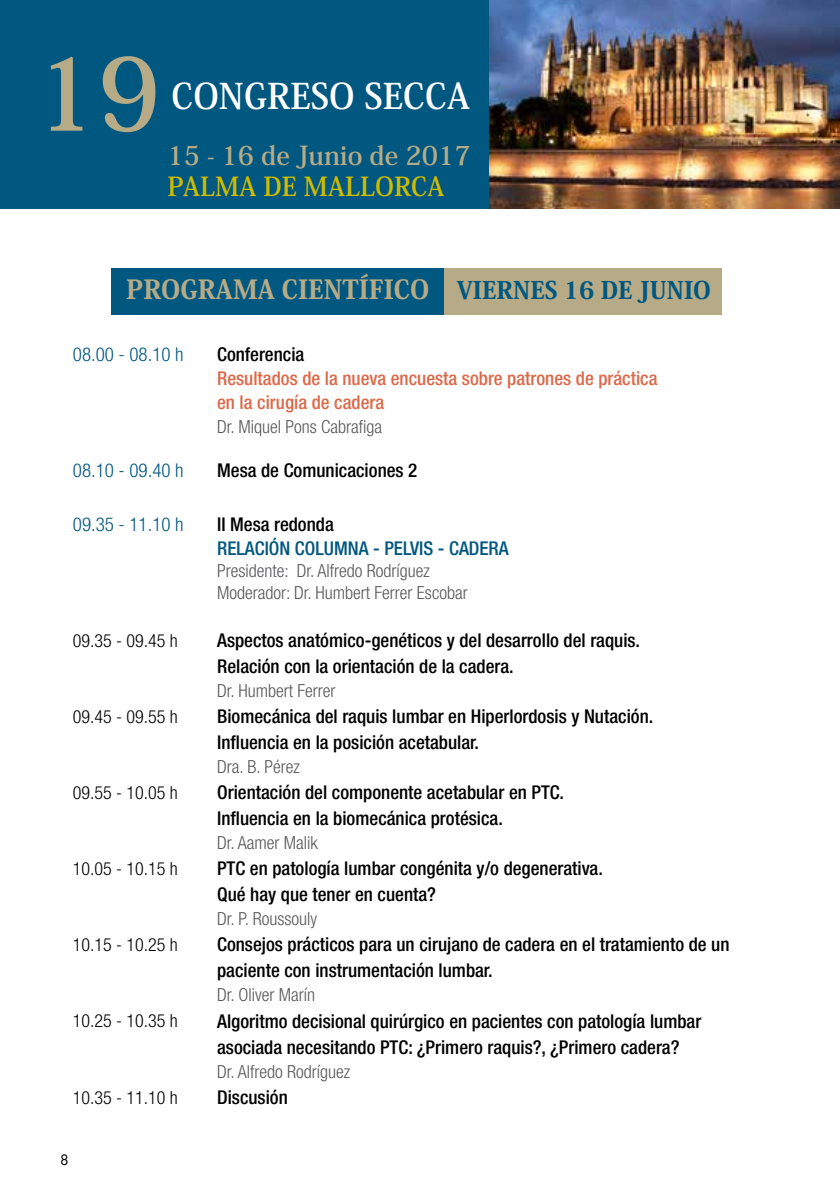
<style>
.page{position:relative;width:840px;height:1191px;background:#fff}
.page>*{position:absolute;margin:0;border:0;box-sizing:border-box;transform-origin:0 0}
.t1{font:700 100.4px "Koz Min Pro";color:#b6ab86}
.t2{font:700 35px "Koz Min Pro";color:#fff}
.t3{font:800 26px "Koz Min Pro";color:#b6ab86}
.t4{font:700 26px "Koz Min Pro";color:#b6ab86}
.t5{font:700 26px "Koz Min Pro";color:#cfbc00}
.t6{font:500 condensed 19px/26px "Helvetica Neue LT Com";color:#000}
.t7{font:500 condensed 19px/24px "Helvetica Neue LT Com";color:#dc6949}
.t8{font:300 condensed 19px "Helvetica Neue LT Com";color:#005780}
.t9{font:500 condensed 19px "Helvetica Neue LT Com";color:#005780}
.t10{font:300 condensed 18px/22px "Helvetica Neue LT Com";color:#58585a}
.t11{font:300 condensed 18px "Helvetica Neue LT Com";color:#000}
.t12{font:14px "Futura";color:#000}
.s1{font-size:24px;color:#005780}
</style>
<div class="page">
<div style="left:0;top:0;width:827px;height:209px;background:#005780"></div>
<img style="left:489px;top:0;width:350px;height:208px">
<div style="left:441px;top:268px;width:280px;height:47px;background:#b6ab86"></div>
<div style="left:111px;top:268px;width:332px;height:47px;background:#005780"></div>
<h1 class="t1" style="left:35px;top:21px;width:127px">19</h1>
<h2 class="t2" style="left:171px;top:70px;width:300px">CONGRESO SECCA</h2>
<h3 class="t4" style="left:167px;top:136px;width:304px">15 - 16 de Junio de 2017</h3>
<h3 class="t5" style="left:167px;top:167px;width:278px">PALMA DE MALLORCA</h3>
<h3 class="t3" style="left:126px;top:270px;width:586px">PROGRAMA CIENTÍFICO <span class="s1">VIERNES 16 DE JUNIO</span></h3>
<p class="t8" style="left:73px;top:343px;width:112px">08.00 - 08.10 h</p>
<p class="t6" style="left:217px;top:341px;width:89px">Conferencia</p>
<p class="t7" style="left:217px;top:366px;width:441px">Resultados de la nueva encuesta sobre patrones de práctica en la cirugía de cadera</p>
<p class="t10" style="left:217px;top:416px;width:166px">Dr. Miquel Pons Cabrafiga</p>
<p class="t8" style="left:73px;top:459px;width:112px">08.10 - 09.40 h</p>
<p class="t6" style="left:217px;top:457px;width:202px">Mesa de Comunicaciones 2</p>
<p class="t8" style="left:73px;top:513px;width:112px">09.35 - 11.10 h</p>
<p class="t6" style="left:217px;top:511px;width:118px">II Mesa redonda</p>
<p class="t9" style="left:217px;top:537px;width:293px">RELACIÓN COLUMNA - PELVIS - CADERA</p>
<p class="t10" style="left:217px;top:560px;width:252px">Presidente: Dr. Alfredo Rodríguez<br>Moderador: Dr. Humbert Ferrer Escobar</p>
<p class="t11" style="left:73px;top:630px;width:106px">09.35 - 09.45 h</p>
<p class="t6" style="left:217px;top:627px;width:424px">Aspectos anatómico-genéticos y del desarrollo del raquis.<br>Relación con la orientación de la cadera.</p>
<p class="t10" style="left:217px;top:680px;width:120px">Dr. Humbert Ferrer</p>
<p class="t11" style="left:73px;top:706px;width:106px">09.45 - 09.55 h</p>
<p class="t6" style="left:217px;top:703px;width:437px">Biomecánica del raquis lumbar en Hiperlordosis y Nutación.<br>Influencia en la posición acetabular.</p>
<p class="t10" style="left:217px;top:756px;width:84px">Dra. B. Pérez</p>
<p class="t11" style="left:73px;top:782px;width:106px">09.55 - 10.05 h</p>
<p class="t6" style="left:217px;top:779px;width:348px">Orientación del componente acetabular en PTC.<br>Influencia en la biomecánica protésica.</p>
<p class="t10" style="left:217px;top:832px;width:102px">Dr. Aamer Malik</p>
<p class="t11" style="left:73px;top:858px;width:106px">10.05 - 10.15 h</p>
<p class="t6" style="left:217px;top:855px;width:387px">PTC en patología lumbar congénita y/o degenerativa.<br>Qué hay que tener en cuenta?</p>
<p class="t10" style="left:217px;top:908px;width:101px">Dr. P. Roussouly</p>
<p class="t11" style="left:73px;top:934px;width:106px">10.15 - 10.25 h</p>
<p class="t6" style="left:217px;top:931px;width:513px">Consejos prácticos para un cirujano de cadera en el tratamiento de un paciente con instrumentación lumbar.</p>
<p class="t10" style="left:217px;top:984px;width:99px">Dr. Oliver Marín</p>
<p class="t11" style="left:73px;top:1010px;width:106px">10.25 - 10.35 h</p>
<p class="t6" style="left:217px;top:1007px;width:485px">Algoritmo decisional quirúrgico en pacientes con patología lumbar asociada necesitando PTC: ¿Primero raquis?, ¿Primero cadera?</p>
<p class="t10" style="left:217px;top:1060px;width:134px">Dr. Alfredo Rodríguez</p>
<p class="t11" style="left:73px;top:1086px;width:106px">10.35 - 11.10 h</p>
<p class="t6" style="left:217px;top:1083px;width:72px">Discusión</p>
<p class="t12" style="left:60px;top:1150px;width:10px">8</p>
</div>
